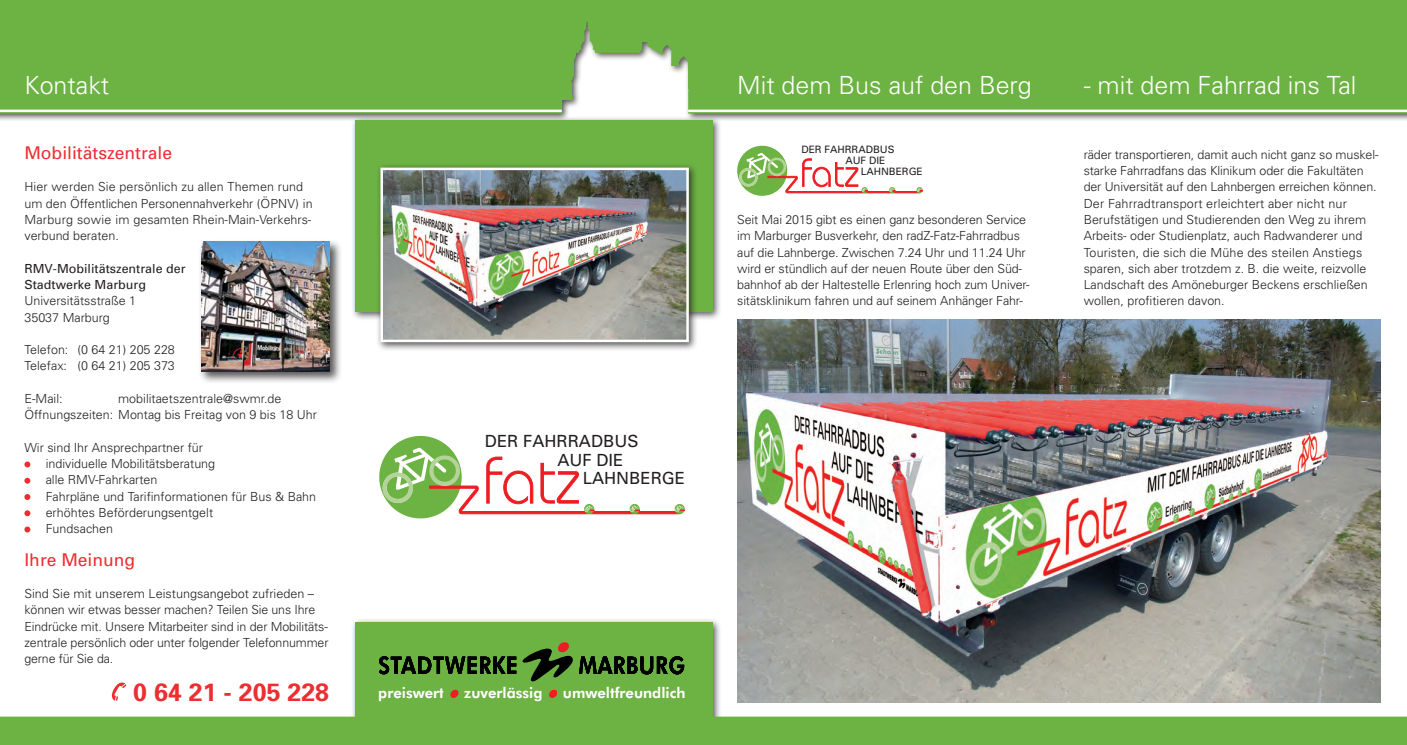
<style>
.page{position:relative;width:1407px;height:745px;background:#fff}
.page>*{position:absolute;margin:0;border:0;box-sizing:border-box;transform-origin:0 0}
.t1{font:300 25px "Univers";color:#fff}
.t2{font:700 25px "Univers";color:#ee2d31}
.t3{font:17.5px "Univers";color:#ee2d31}
.t4{font:16.75px "Univers";color:#231f20}
.t5{font:800 14.75px "Futura BT";color:#fff}
.t6{font:300 12.5px/16.2px "Univers";color:#231f20}
.t7{font:12.5px/16.2px "Univers";color:#231f20}
.t8{font:10.12px "Univers";color:#231f20}
</style>
<div class="page">
<div style="left:350px;top:617px;width:372px;height:115px;background:#231f20;opacity:.75"></div>
<div style="left:355px;top:621px;width:358px;height:102px;background:#6db343"></div>
<div style="left:0;top:0;width:1407px;height:122px;background:#231f20;opacity:.75"></div>
<div style="left:0;top:0;width:1407px;height:113px;background:#6db343"></div>
<hr style="left:688px;top:109px;width:719px;height:3px;background:#fff">
<svg style="left:579px;top:656px;width:105px;height:18px"></svg>
<svg style="left:379px;top:642px;width:194px;height:39px"></svg>
<svg style="left:549px;top:689px;width:8px;height:8px"></svg>
<svg style="left:450px;top:689px;width:9px;height:8px"></svg>
<svg style="left:24px;top:461px;width:6px;height:6px"></svg>
<svg style="left:24px;top:477px;width:6px;height:6px"></svg>
<svg style="left:24px;top:494px;width:6px;height:5px"></svg>
<svg style="left:24px;top:510px;width:6px;height:6px"></svg>
<svg style="left:24px;top:526px;width:6px;height:6px"></svg>
<svg style="left:112px;top:682px;width:14px;height:18px"></svg>
<div style="left:199px;top:239px;width:143px;height:145px;background:#231f20;opacity:.75"></div>
<img style="left:201px;top:241px;width:129px;height:130px">
<div style="left:0;top:716px;width:1407px;height:28px;background:#6db343"></div>
<img style="left:737px;top:319px;width:643px;height:383px">
<div style="left:350px;top:116px;width:372px;height:204px;background:#231f20;opacity:.75"></div>
<div style="left:355px;top:120px;width:358px;height:191px;background:#6db343"></div>
<div style="left:376px;top:163px;width:322px;height:188px;background:#231f20;opacity:.75"></div>
<img style="left:383px;top:170px;width:303px;height:169px">
<div style="left:380px;top:167px;width:309px;height:175px;border:2px solid #fff"></div>
<hr style="left:0;top:109px;width:562px;height:3px;background:#fff">
<svg style="left:379px;top:435px;width:306px;height:84px"></svg>
<svg style="left:737px;top:145px;width:186px;height:51px"></svg>
<p class="t1" style="left:24px;top:70px;width:86px">Kontakt</p>
<p class="t1" style="left:737px;top:70px;width:296px">Mit dem Bus auf den Berg</p>
<p class="t1" style="left:1083px;top:70px;width:274px">- mit dem Fahrrad ins Tal</p>
<p class="t3" style="left:24px;top:142px;width:149px">Mobilitätszentrale</p>
<p class="t6" style="left:24px;top:178px;width:290px">Hier werden Sie persönlich zu allen Themen rund um den Öffentlichen Personennahverkehr (ÖPNV) in Marburg sowie im gesamten Rhein-Main-Verkehrs&shy;verbund beraten.</p>
<p class="t7" style="left:24px;top:260px;width:163px">RMV-Mobilitätszentrale der<br>Stadtwerke Marburg</p>
<p class="t6" style="left:24px;top:292px;width:113px">Universitätsstraße 1</p>
<p class="t6" style="left:24px;top:308px;width:87px">35037 Marburg</p>
<p class="t6" style="left:24px;top:341px;width:152px">Telefon: (0 64 21) 205 228</p>
<p class="t6" style="left:24px;top:357px;width:152px">Telefax: (0 64 21) 205 373</p>
<p class="t6" style="left:24px;top:390px;width:40px">E-Mail:</p>
<p class="t6" style="left:118px;top:390px;width:165px">mobilitaetszentrale@swmr.de</p>
<p class="t6" style="left:24px;top:406px;width:294px">Öffnungszeiten: Montag bis Freitag von 9 bis 18 Uhr</p>
<p class="t6" style="left:24px;top:438px;width:180px">Wir sind Ihr Ansprechpartner für</p>
<p class="t6" style="left:46px;top:455px;width:171px">individuelle Mobilitätsberatung</p>
<p class="t6" style="left:46px;top:471px;width:113px">alle RMV-Fahrkarten</p>
<p class="t6" style="left:46px;top:487px;width:272px">Fahrpläne und Tarifinformationen für Bus &amp; Bahn</p>
<p class="t6" style="left:46px;top:503px;width:169px">erhöhtes Beförderungsentgelt</p>
<p class="t6" style="left:46px;top:520px;width:69px">Fundsachen</p>
<p class="t3" style="left:24px;top:548px;width:112px">Ihre Meinung</p>
<p class="t6" style="left:24px;top:585px;width:306px">Sind Sie mit unserem Leistungsangebot zufrieden – können wir etwas besser machen? Teilen Sie uns Ihre Eindrücke mit. Unsere Mitarbeiter sind in der Mobilitäts&shy;zentrale persönlich oder unter folgender Telefonnummer gerne für Sie da.</p>
<p class="t2" style="left:133px;top:675px;width:197px">0 64 21 - 205 228</p>
<h3 class="t4" style="left:485px;top:430px;width:155px">DER FAHRRADBUS</h3>
<h3 class="t4" style="left:557px;top:449px;width:68px">AUF DIE</h3>
<h3 class="t4" style="left:583px;top:467px;width:104px">LAHNBERGE</h3>
<p class="t5" style="left:378px;top:683px;width:67px">preiswert</p>
<p class="t5" style="left:464px;top:683px;width:80px">zuverlässig</p>
<p class="t5" style="left:563px;top:683px;width:124px">umweltfreundlich</p>
<p class="t8" style="left:801px;top:143px;width:95px">DER FAHRRADBUS</p>
<p class="t8" style="left:845px;top:154px;width:42px">AUF DIE</p>
<p class="t8" style="left:861px;top:165px;width:64px">LAHNBERGE</p>
<p class="t6" style="left:737px;top:211px;width:294px">Seit Mai 2015 gibt es einen ganz besonderen Service im Marburger Busverkehr, den radZ-Fatz-Fahrradbus auf die Lahnberge. Zwischen 7.24 Uhr und 11.24 Uhr wird er stündlich auf der neuen Route über den Süd‑ bahnhof ab der Haltestelle Erlenring hoch zum Univer&shy;sitätsklinikum fahren und auf seinem Anhänger Fahr-</p>
<p class="t6" style="left:1083px;top:146px;width:296px">räder transportieren, damit auch nicht ganz so muskel&shy;starke Fahrradfans das Klinikum oder die Fakultäten der Universität auf den Lahnbergen erreichen können.</p>
<p class="t6" style="left:1083px;top:195px;width:286px">Der Fahrradtransport erleichtert aber nicht nur Berufstätigen und Studierenden den Weg zu ihrem Arbeits- oder Studienplatz, auch Radwanderer und Touristen, die sich die Mühe des steilen Anstiegs sparen, sich aber trotzdem z. B. die weite, reizvolle Landschaft des Amöneburger Beckens erschließen wollen, profitieren davon.</p>
</div>
